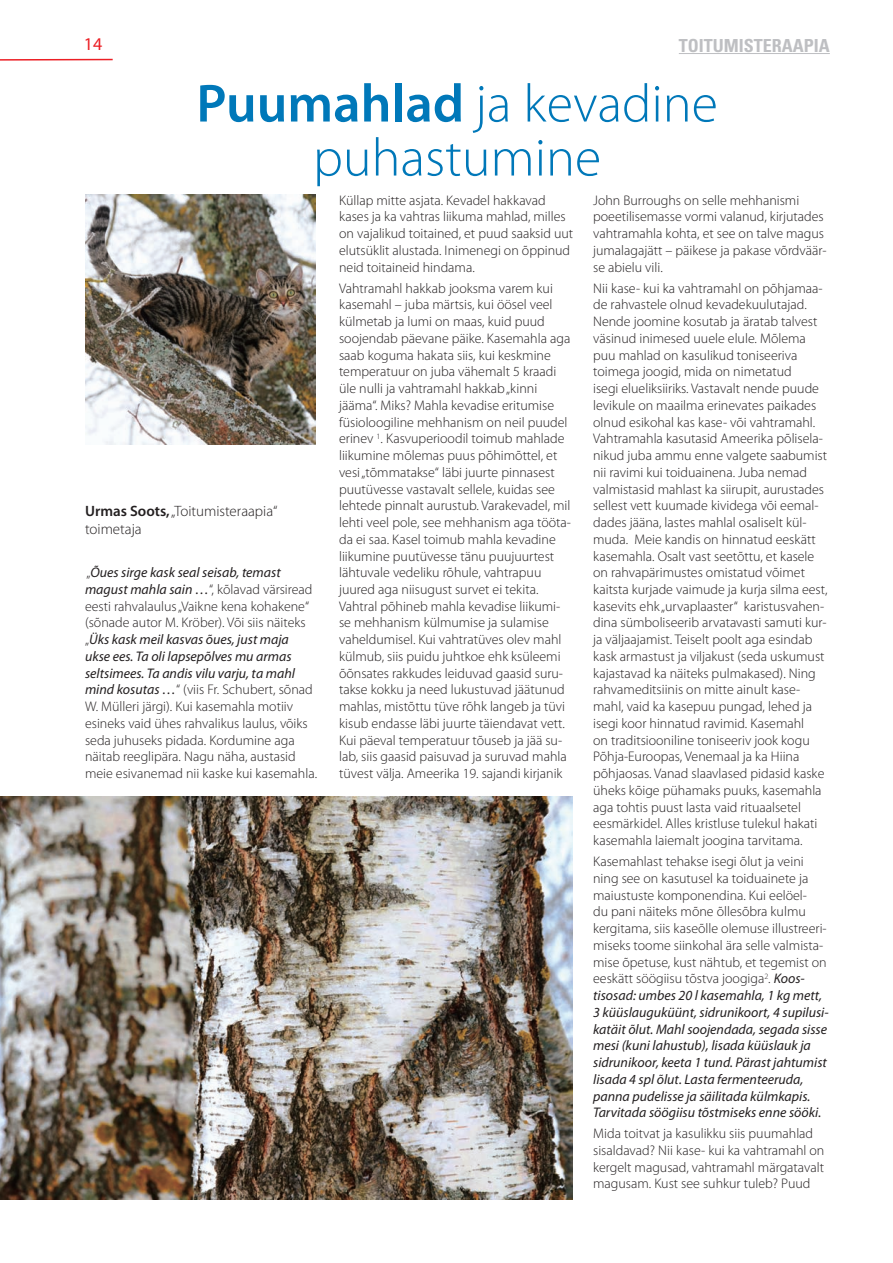
<style>
.page{position:relative;width:893px;height:1263px;background:#fff}
.page>*{position:absolute;margin:0;border:0;box-sizing:border-box;transform-origin:0 0}
.t1{font:300 54px/54px "Myriad Pro";color:#0078b9;text-align:center}
.t2{font:700 condensed 18px "Univers";color:#bebfc2}
.t3{font:18px "Myriad Pro";color:#ec1f25}
.t4{font:300 15px/18px "Myriad Pro";color:#231f20}
.t5{font:300 13.95px/16.8px "Myriad Pro";color:#231f20}
.t6{font:italic 13.95px/16.8px "Myriad Pro";color:#231f20}
.s1{font-weight:600}
.s2{font-weight:400;font-style:italic}
.s3{font-weight:300;font-style:normal}
</style>
<div class="page">
<hr style="left:679px;top:53px;width:151px;height:1px;background:#bebfc2">
<hr style="left:0;top:59px;width:113px;height:2px;background:#ec1f25">
<img style="left:0;top:797px;width:573px;height:402px">
<img style="left:85px;top:194px;width:231px;height:251px">
<p class="t3" style="left:84px;top:33px;width:20px">14</p>
<p class="t2" style="left:679px;top:34px;width:153px">TOITUMISTERAAPIA</p>
<h1 class="t1" style="left:196px;top:77px;width:523px"><span class="s1">Puumahlad</span> ja kevadine puhastumine</h1>
<p class="t4" style="left:85px;top:502px;width:194px"><span class="s1">Urmas Soots,</span> „Toitumisteraapia“ toimetaja</p>
<p class="t5" style="left:85px;top:564px;width:234px">„<span class="s2">Õues sirge kask seal seisab, temast magust mahla sain …</span>“, kõlavad värsiread eesti rahvalaulus „Vaikne kena kohakene“ (sõnade autor M. Kröber). Või siis näiteks „<span class="s2">Üks kask meil kasvas õues, just maja ukse ees. Ta oli lapsepõlves mu armas seltsimees. Ta andis vilu varju, ta mahl mind kosutas …</span>“ (viis Fr. Schubert, sõnad W. Mülleri järgi). Kui kasemahla motiiv esineks vaid ühes rahvalikus laulus, võiks seda juhuseks pidada. Kordumine aga näitab reeglipära. Nagu näha, austasid meie esivanemad nii kaske kui kasemahla.</p>
<p class="t5" style="left:339px;top:192px;width:236px">Küllap mitte asjata. Kevadel hakkavad kases ja ka vahtras liikuma mahlad, milles on vajalikud toitained, et puud saaksid uut elutsüklit alustada. Inimenegi on õppinud neid toitaineid hindama.</p>
<p class="t5" style="left:339px;top:280px;width:233px">Vahtramahl hakkab jooksma varem kui kasemahl – juba märtsis, kui öösel veel külmetab ja lumi on maas, kuid puud soojendab päevane päike. Kasemahla aga saab koguma hakata siis, kui keskmine temperatuur on juba vähemalt 5 kraadi üle nulli ja vahtramahl hakkab „kinni jääma“. Miks? Mahla kevadise eritumise füsioloogiline mehhanism on neil puudel erinev <sup>1</sup>. Kasvuperioodil toimub mahlade liikumine mõlemas puus põhimõttel, et vesi „tõmmatakse“ läbi juurte pinnasest puutüvesse vastavalt sellele, kuidas see lehtede pinnalt aurustub. Varakevadel, mil lehti veel pole, see mehhanism aga tööta&shy;da ei saa. Kasel toimub mahla kevadine liikumine puutüvesse tänu puujuurtest lähtuvale vedeliku rõhule, vahtrapuu juured aga niisugust survet ei tekita.<br>Vahtral põhineb mahla kevadise liikumi&shy;se mehhanism külmumise ja sulamise vaheldumisel. Kui vahtratüves olev mahl külmub, siis puidu juhtkoe ehk ksüleemi õõnsates rakkudes leiduvad gaasid suru&shy;takse kokku ja need lukustuvad jäätunud mahlas, mistõttu tüve rõhk langeb ja tüvi kisub endasse läbi juurte täiendavat vett.<br>Kui päeval temperatuur tõuseb ja jää su&shy;lab, siis gaasid paisuvad ja suruvad mahla tüvest välja. Ameerika 19. sajandi kirjanik</p>
<p class="t5" style="left:593px;top:192px;width:235px">John Burroughs on selle mehhanismi poeetilisemasse vormi valanud, kirjutades vahtramahla kohta, et see on talve magus jumalagajätt – päikese ja pakase võrdväär&shy;se abielu vili.</p>
<p class="t5" style="left:593px;top:280px;width:236px">Nii kase- kui ka vahtramahl on põhjamaa&shy;de rahvastele olnud kevadekuulutajad.<br>Nende joomine kosutab ja äratab talvest väsinud inimesed uuele elule. Mõlema puu mahlad on kasulikud toniseeriva toimega joogid, mida on nimetatud<br>isegi elueliksiiriks. Vastavalt nende puude levikule on maailma erinevates paikades olnud esikohal kas kase- või vahtramahl.<br>Vahtramahla kasutasid Ameerika põlisela&shy;nikud juba ammu enne valgete saabumist nii ravimi kui toiduainena. Juba nemad valmistasid mahlast ka siirupit, aurustades sellest vett kuumade kividega või eemal&shy;dades jääna, lastes mahlal osaliselt kül&shy;muda. Meie kandis on hinnatud eeskätt kasemahla. Osalt vast seetõttu, et kasele on rahvapärimustes omistatud võimet kaitsta kurjade vaimude ja kurja silma eest, kasevits ehk „urvaplaaster“ karistusvahen&shy;dina sümboliseerib arvatavasti samuti kur&shy;ja väljaajamist. Teiselt poolt aga esindab kask armastust ja viljakust (seda uskumust kajastavad ka näiteks pulmakased). Ning rahvameditsiinis on mitte ainult kase&shy;mahl, vaid ka kasepuu pungad, lehed ja isegi koor hinnatud ravimid. Kasemahl<br>on traditsiooniline toniseeriv jook kogu Põhja-Euroopas, Venemaal ja ka Hiina põhjaosas. Vanad slaavlased pidasid kaske üheks kõige pühamaks puuks, kasemahla aga tohtis puust lasta vaid rituaalsetel eesmärkidel. Alles kristluse tulekul hakati kasemahla laiemalt joogina tarvitama.</p>
<p class="t6" style="left:593px;top:853px;width:237px"><span class="s3">Kasemahlast tehakse isegi õlut ja veini ning see on kasutusel ka toiduainete ja maiustuste komponendina. Kui eelöel-<br>du pani näiteks mõne õllesõbra kulmu kergitama, siis kaseõlle olemuse illustreeri&shy;miseks toome siinkohal ära selle valmista&shy;mise õpetuse, kust nähtub, et tegemist on eeskätt söögiisu tõstva joogiga</span><sup>2</sup><span class="s3">.</span> Koos&shy;tisosad: umbes 20 l kasemahla, 1 kg mett, 3 küüslauguküünt, sidrunikoort, 4 supilusi&shy;katäit õlut. Mahl soojendada, segada sisse mesi (kuni lahustub), lisada küüslauk ja sidrunikoor, keeta 1 tund. Pärast jahtumist lisada 4 spl õlut. Lasta fermenteeruda, panna pudelisse ja säilitada külmkapis.<br>Tarvitada söögiisu tõstmiseks enne sööki.</p>
<p class="t5" style="left:593px;top:1125px;width:233px">Mida toitvat ja kasulikku siis puumahlad sisaldavad? Nii kase- kui ka vahtramahl on kergelt magusad, vahtramahl märgatavalt magusam. Kust see suhkur tuleb? Puud</p>
</div>
